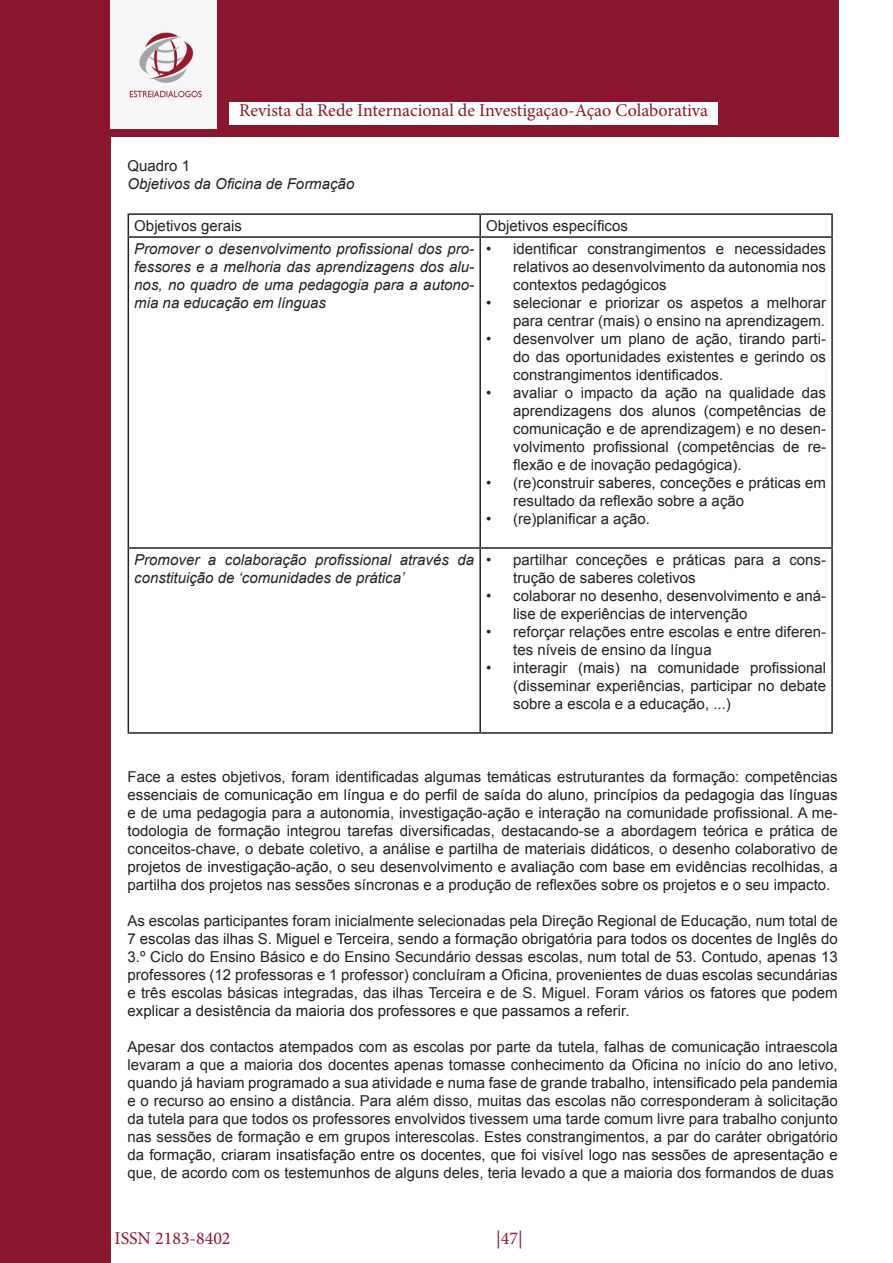
<style>
.page{position:relative;width:893px;height:1263px;background:#fff}
.page>*{position:absolute;margin:0;border:0;box-sizing:border-box;transform-origin:0 0}
.t1{font:18px "Minion Pro";color:#8b1630}
.t2{font:15px/18px "Arial";color:#231f20;text-align:justify}
.t3{font:italic 15px/18px "Arial";color:#231f20;text-align:justify}
</style>
<div class="page">
<div style="left:0;top:0;width:839px;height:136px;background:#8b1630"></div>
<img style="left:111px;top:0;width:106px;height:129px">
<div style="left:0;top:136px;width:111px;height:1127px;background:#8b1630"></div>
<div style="left:230px;top:102px;width:488px;height:23px;background:#fff"></div>
<hr style="left:128px;top:213px;width:352px;height:2px;background:#231f20">
<svg style="left:128px;top:215px;width:1px;height:21px"></svg>
<hr style="left:480px;top:213px;width:353px;height:2px;background:#231f20">
<hr style="left:479px;top:215px;width:2px;height:21px;background:#231f20">
<hr style="left:831px;top:215px;width:2px;height:21px;background:#231f20">
<hr style="left:128px;top:236px;width:352px;height:2px;background:#231f20">
<hr style="left:128px;top:238px;width:1px;height:309px;background:#231f20">
<hr style="left:480px;top:236px;width:353px;height:2px;background:#231f20">
<hr style="left:479px;top:238px;width:2px;height:309px;background:#231f20">
<hr style="left:831px;top:238px;width:2px;height:309px;background:#231f20">
<hr style="left:128px;top:547px;width:352px;height:2px;background:#231f20">
<hr style="left:128px;top:549px;width:1px;height:183px;background:#231f20">
<hr style="left:480px;top:547px;width:353px;height:2px;background:#231f20">
<hr style="left:479px;top:549px;width:2px;height:183px;background:#231f20">
<hr style="left:831px;top:549px;width:2px;height:183px;background:#231f20">
<hr style="left:128px;top:732px;width:352px;height:2px;background:#231f20">
<hr style="left:480px;top:732px;width:353px;height:2px;background:#231f20">
<p class="t1" style="left:239px;top:98px;width:470px">Revista da Rede Internacional de Investigaçao-Açao Colaborativa</p>
<p class="t2" style="left:128px;top:157px;width:64px">Quadro 1</p>
<p class="t3" style="left:128px;top:175px;width:228px">Objetivos da Oficina de Formação</p>
<p class="t2" style="left:134px;top:217px;width:109px">Objetivos gerais</p>
<p class="t2" style="left:486px;top:217px;width:143px">Objetivos específicos</p>
<p class="t3" style="left:134px;top:240px;width:341px">Promover o desenvolvimento profissional dos pro&shy;fessores e a melhoria das aprendizagens dos alu&shy;nos, no quadro de uma pedagogia para a autono&shy;mia na educação em línguas</p>
<p class="t2" style="left:513px;top:240px;width:314px;text-indent:-27px">• identificar constrangimentos e necessidades relativos ao desenvolvimento da autonomia nos contextos pedagógicos</p>
<p class="t2" style="left:486px;top:294px;width:341px;text-align:right">• selecionar e priorizar os aspetos a melhorar para centrar (mais) o ensino na aprendizagem.</p>
<p class="t2" style="left:513px;top:330px;width:314px;text-indent:-27px">• desenvolver um plano de ação, tirando parti&shy;do das oportunidades existentes e gerindo os constrangimentos identificados.</p>
<p class="t2" style="left:513px;top:384px;width:314px;text-indent:-27px">• avaliar o impacto da ação na qualidade das aprendizagens dos alunos (competências de comunicação e de aprendizagem) e no desen&shy;volvimento profissional (competências de re&shy;flexão e de inovação pedagógica).</p>
<p class="t2" style="left:513px;top:474px;width:314px;text-indent:-27px">• (re)construir saberes, conceções e práticas em resultado da reflexão sobre a ação</p>
<p class="t2" style="left:486px;top:510px;width:165px">• (re)planificar a ação.</p>
<p class="t3" style="left:134px;top:551px;width:341px">Promover a colaboração profissional através da constituição de ‘comunidades de prática’</p>
<p class="t2" style="left:513px;top:551px;width:314px;text-indent:-27px">• partilhar conceções e práticas para a cons&shy;trução de saberes coletivos</p>
<p class="t2" style="left:513px;top:587px;width:314px;text-indent:-27px">• colaborar no desenho, desenvolvimento e aná&shy;lise de experiências de intervenção</p>
<p class="t2" style="left:513px;top:623px;width:314px;text-indent:-27px">• reforçar relações entre escolas e entre diferen&shy;tes níveis de ensino da língua</p>
<p class="t2" style="left:513px;top:659px;width:314px;text-indent:-27px">• interagir (mais) na comunidade profissional (disseminar experiências, participar no debate sobre a escola e a educação, ...)</p>
<p class="t2" style="left:128px;top:768px;width:712px">Face a estes objetivos, foram identificadas algumas temáticas estruturantes da formação: competências essenciais de comunicação em língua e do perfil de saída do aluno, princípios da pedagogia das línguas e de uma pedagogia para a autonomia, investigação-ação e interação na comunidade profissional. A me&shy;todologia de formação integrou tarefas diversificadas, destacando-se a abordagem teórica e prática de conceitos-chave, o debate coletivo, a análise e partilha de materiais didáticos, o desenho colaborativo de projetos de investigação-ação, o seu desenvolvimento e avaliação com base em evidências recolhidas, a partilha dos projetos nas sessões síncronas e a produção de reflexões sobre os projetos e o seu impacto.</p>
<p class="t2" style="left:128px;top:912px;width:712px">As escolas participantes foram inicialmente selecionadas pela Direção Regional de Educação, num total de 7 escolas das ilhas S. Miguel e Terceira, sendo a formação obrigatória para todos os docentes de Inglês do 3.º Ciclo do Ensino Básico e do Ensino Secundário dessas escolas, num total de 53. Contudo, apenas 13 professores (12 professoras e 1 professor) concluíram a Oficina, provenientes de duas escolas secundárias e três escolas básicas integradas, das ilhas Terceira e de S. Miguel. Foram vários os fatores que podem explicar a desistência da maioria dos professores e que passamos a referir.</p>
<p class="t2" style="left:128px;top:1038px;width:712px">Apesar dos contactos atempados com as escolas por parte da tutela, falhas de comunicação intraescola levaram a que a maioria dos docentes apenas tomasse conhecimento da Oficina no início do ano letivo, quando já haviam programado a sua atividade e numa fase de grande trabalho, intensificado pela pandemia e o recurso ao ensino a distância. Para além disso, muitas das escolas não corresponderam à solicitação da tutela para que todos os professores envolvidos tivessem uma tarde comum livre para trabalho conjunto nas sessões de formação e em grupos interescolas. Estes constrangimentos, a par do caráter obrigatório da formação, criaram insatisfação entre os docentes, que foi visível logo nas sessões de apresentação e que, de acordo com os testemunhos de alguns deles, teria levado a que a maioria dos formandos de duas</p>
<p class="t1" style="left:115px;top:1226px;width:117px">ISSN 2183-8402</p>
<p class="t1" style="left:496px;top:1226px;width:28px">|47|</p>
</div>
